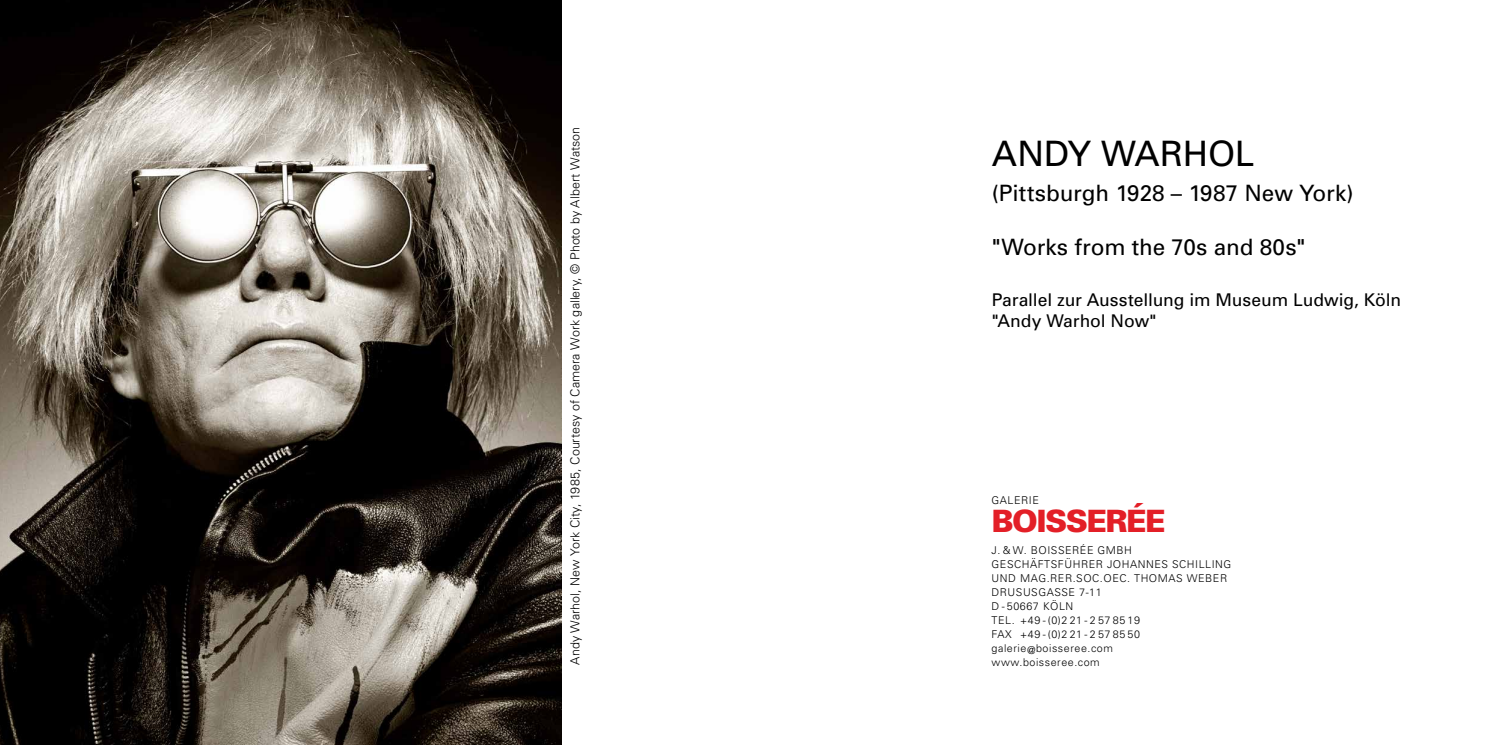
<style>
.page{position:relative;width:1489px;height:745px;background:#fff}
.page>*{position:absolute;margin:0;border:0;box-sizing:border-box;transform-origin:0 0}
.t1{font:35px "Univers";letter-spacing:-.01em;color:#000}
.t2{font:900 30.75px "Univers";letter-spacing:-.05em;color:#e31f27}
.t3{font:22.5px "Univers";letter-spacing:-.005em;color:#000}
.t4{font:17.5px/21px "Univers";letter-spacing:-.005em;color:#000}
.t5{font:300 12.5px "Univers";color:#000}
.t6{font:300 10.75px/14px "Univers";letter-spacing:.05em;color:#000}
</style>
<div class="page">
<img style="left:0;top:0;width:561px;height:744px">
<p class="t5" style="left:567px;top:664px;width:539px;rotate:-90deg">Andy Warhol, New York City, 1985, Courtesy of Camera Work gallery, © Photo by Albert Watson</p>
<h1 class="t1" style="left:991px;top:132px;width:264px">ANDY WARHOL</h1>
<h3 class="t3" style="left:991px;top:179px;width:363px">(Pittsburgh 1928 – 1987 New York)</h3>
<h3 class="t3" style="left:991px;top:233px;width:315px">"Works from the 70s and 80s"</h3>
<h3 class="t4" style="left:991px;top:289px;width:411px">Parallel zur Ausstellung im Museum Ludwig, Köln "Andy Warhol Now"</h3>
<p class="t6" style="left:991px;top:492px;width:49px">GALERIE</p>
<h2 class="t2" style="left:991px;top:502px;width:176px">BOISSERÉE</h2>
<p class="t6" style="left:991px;top:543px;width:241px">J. &amp; W. BOISSERÉE GMBH<br>GESCHÄFTSFÜHRER JOHANNES SCHILLING<br>UND MAG.RER.SOC.OEC. THOMAS WEBER<br>DRUSUSGASSE 7-11<br>D - 50667 KÖLN<br>TEL. +49 - (0)2 21 - 2 57 85 19<br>FAX +49 - (0)2 21 - 2 57 85 50 galerie@boisseree.com<br>www.boisseree.com</p>
</div>
